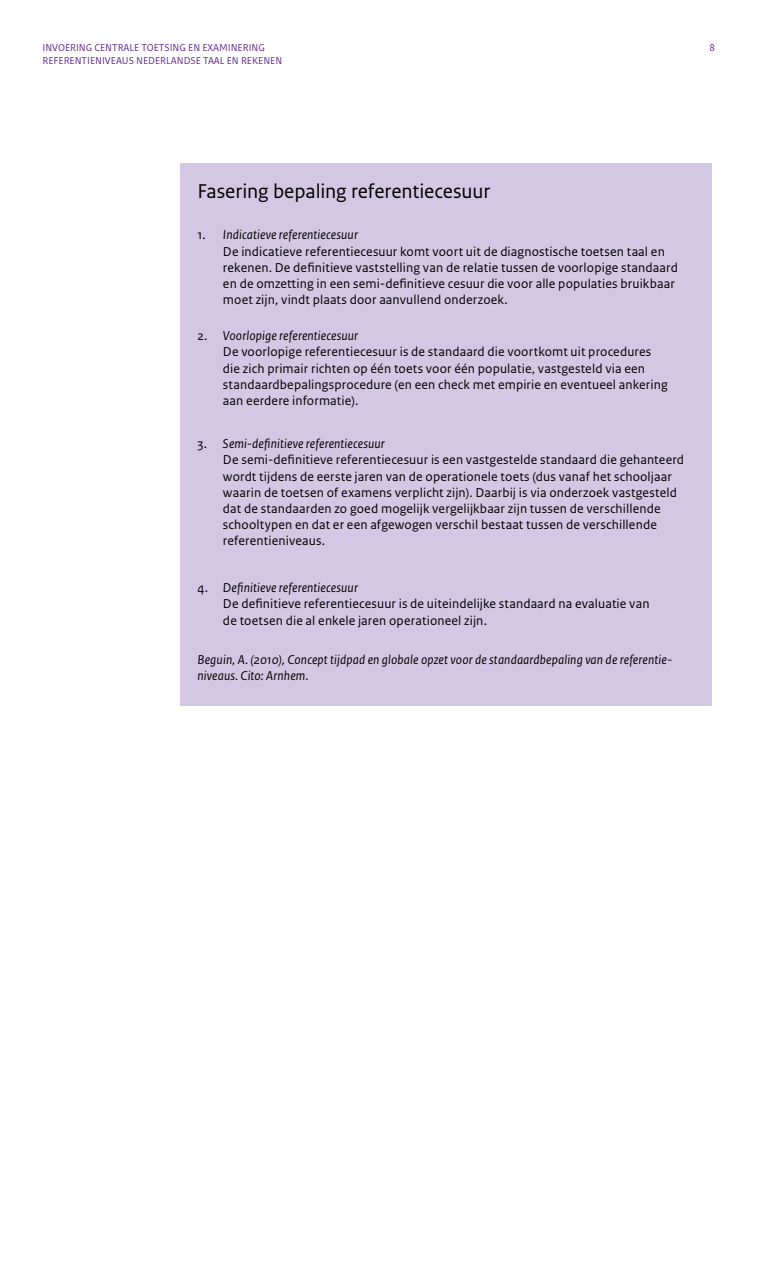
<style>
.page{position:relative;width:766px;height:1263px;background:#fff}
.page>*{position:absolute;margin:0;border:0;box-sizing:border-box;transform-origin:0 0}
.t1{font:21px "Rijksoverheid Sans Text";letter-spacing:-.005em;color:#000}
.t2{font:13.5px/16.2px "Rijksoverheid Sans Text";letter-spacing:.01em;color:#000}
.t3{font:italic 13.5px/16.2px "Rijksoverheid Sans Text";letter-spacing:.01em;color:#000}
.t4{font:10.5px/12.6px "Rijksoverheid Sans Text";color:#662d91}
.s1{font-style:italic}
</style>
<div class="page">
<div style="left:180px;top:164px;width:532px;height:542px;background:#d3c8e3"></div>
<p class="t4" style="left:43px;top:41px;width:241px">Invoeri ng centrale toetsi ng en exami neri ng referenti eniveaus N ederlandse taal en rekenen</p>
<p class="t4" style="left:709px;top:41px;width:7px">8</p>
<h1 class="t1" style="left:197px;top:179px;width:294px">Fasering bepaling referentiecesuur</h1>
<p class="t2" style="left:223px;top:227px;width:456px;text-indent:-26px">1. <span class="s1">Indicatieve referentiecesuur<br></span>De indicatieve referentiecesuur komt voort uit de diagnostische toetsen taal en rekenen. De definitieve vaststelling van de relatie tussen de voorlopige standaard en de omzetting in een semi-definitieve cesuur die voor alle populaties bruikbaar moet zijn, vindt plaats door aanvullend onderzoek.</p>
<p class="t2" style="left:223px;top:328px;width:446px;text-indent:-26px">2. <span class="s1">Voorlopige referentiecesuur<br></span>De voorlopige referentiecesuur is de standaard die voortkomt uit procedures die zich primair richten op één toets voor één populatie, vastgesteld via een standaardbepalingsprocedure (en een check met empirie en eventueel ankering aan eerdere informatie).</p>
<p class="t2" style="left:223px;top:436px;width:462px;text-indent:-26px">3. <span class="s1">Semi-definitieve referentiecesuur<br></span>De semi-definitieve referentiecesuur is een vastgestelde standaard die gehanteerd wordt tijdens de eerste jaren van de operationele toets (dus vanaf het schooljaar waarin de toetsen of examens verplicht zijn). Daarbij is via onderzoek vastgesteld dat de standaarden zo goed mogelijk vergelijkbaar zijn tussen de verschillende schooltypen en dat er een afgewogen verschil bestaat tussen de verschillende referentieniveaus.</p>
<p class="t2" style="left:223px;top:580px;width:428px;text-indent:-26px">4. <span class="s1">Definitieve referentiecesuur<br></span>De definitieve referentiecesuur is de uiteindelijke standaard na evaluatie van de toetsen die al enkele jaren operationeel zijn.</p>
<p class="t3" style="left:197px;top:652px;width:474px">Beguin, A. (2010), Concept tijdpad en globale opzet voor de standaardbepaling van de referentie&shy;niveaus. Cito: Arnhem.</p>
</div>
